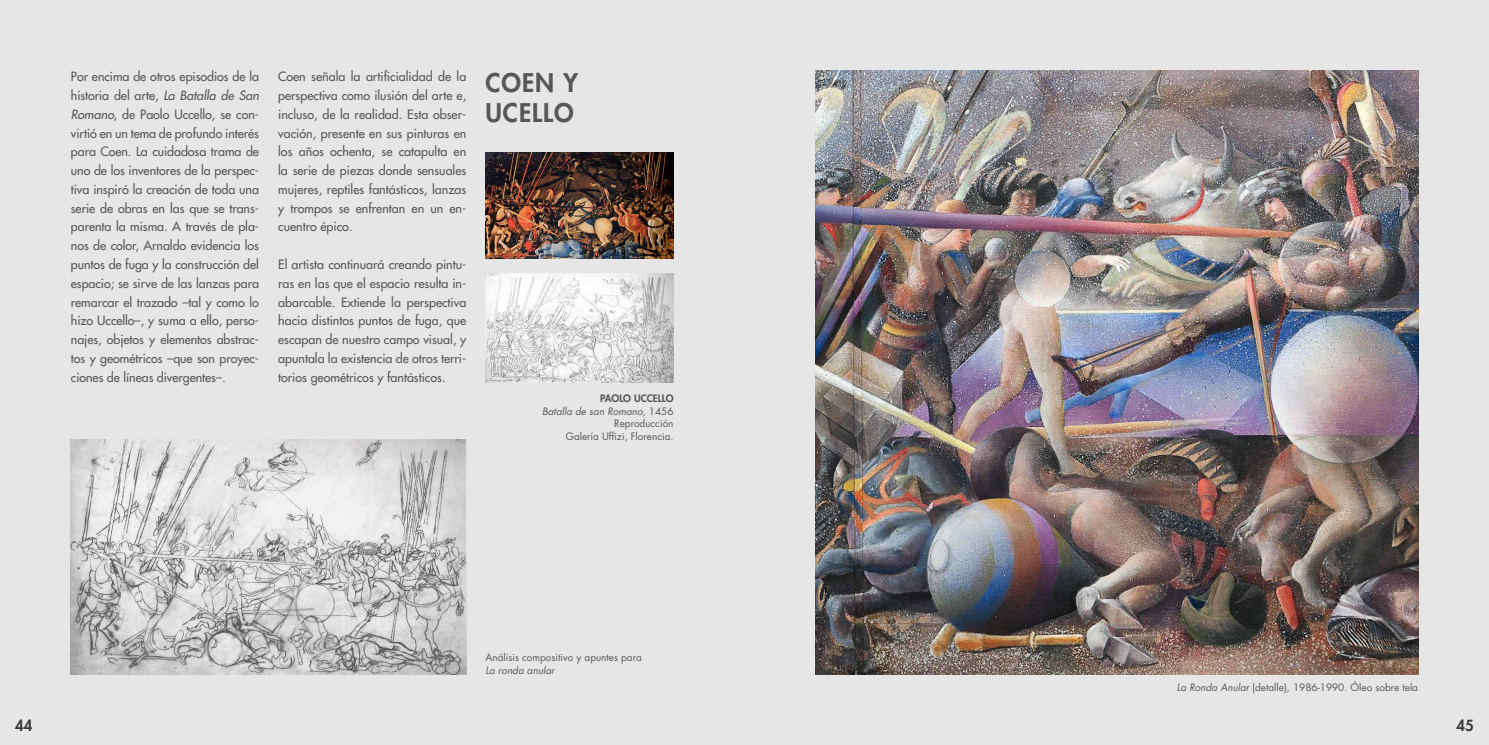
<style>
.page{position:relative;width:1489px;height:745px;background:#fff}
.page>*{position:absolute;margin:0;border:0;box-sizing:border-box;transform-origin:0 0}
.t1{font:800 25px/30px "Futura Std";letter-spacing:.04em;color:#575756}
.t2{font:800 15px "Futura Std";color:#3c3c3b}
.t3{font:500 12.5px/18.8px "Futura Std";color:#575756;text-align:justify}
.t4{font:10px/12.5px "Futura Std";color:#575756;text-align:right}
.t5{font:italic 10px "Futura Std";color:#575756}
.s1{font-style:italic}
.s2{font-weight:800}
</style>
<div class="page">
<div style="left:0;top:0;width:1488px;height:744px;background:#e6e6e6"></div>
<img style="left:485px;top:274px;width:188px;height:108px">
<img style="left:71px;top:439px;width:395px;height:234px">
<img style="left:815px;top:71px;width:602px;height:602px">
<img style="left:485px;top:152px;width:188px;height:107px">
<p class="t3" style="left:278px;top:67px;width:190px">Coen señala la artificialidad de la perspectiva como ilusión del arte e, incluso, de la realidad. Esta obser&shy;vación, presente en sus pinturas en los años ochenta, se catapulta en la serie de piezas donde sensuales mujeres, reptiles fantásticos, lanzas y trompos se enfrentan en un en&shy;cuentro épico.</p>
<p class="t3" style="left:278px;top:255px;width:190px">El artista continuará creando pintu&shy;ras en las que el espacio resulta in&shy;abarcable. Extiende la perspectiva hacia distintos puntos de fuga, que escapan de nuestro campo visual, y apuntala la existencia de otros terri&shy;torios geométricos y fantásticos.</p>
<p class="t3" style="left:71px;top:67px;width:190px">Por encima de otros episodios de la historia del arte, <span class="s1">La Batalla de San Romano</span>, de Paolo Uccello, se con&shy;virtió en un tema de profundo interés para Coen. La cuidadosa trama de uno de los inventores de la perspec&shy;tiva inspiró la creación de toda una serie de obras en las que se trans&shy;parenta la misma. A través de pla&shy;nos de color, Arnaldo evidencia los puntos de fuga y la construcción del espacio; se sirve de las lanzas para remarcar el trazado –tal y como lo hizo Uccello–, y suma a ello, perso&shy;najes, objetos y elementos abstrac&shy;tos y geométricos –que son proyec&shy;ciones de líneas divergentes–.</p>
<h1 class="t1" style="left:485px;top:67px;width:94px">COEN Y<br>UCELLO</h1>
<p class="t4" style="left:542px;top:392px;width:133px"><span class="s2">PAOLO UCCELLO<br></span><span class="s1">Batalla de san Romano,</span> 1456<br>Reproducción<br>Galería Uffizi, Florencia.</p>
<p class="t4" style="left:485px;top:650px;width:158px">Análisis compositivo y apuntes para</p>
<p class="t5" style="left:485px;top:663px;width:71px">La ronda anular</p>
<p class="t4" style="left:1176px;top:681px;width:243px"><span class="s1">La Ronda Anular</span> (detalle)<span class="s1">,</span> 1986-1990. Óleo sobre tela</p>
<p class="t2" style="left:15px;top:715px;width:19px">44</p>
<p class="t2" style="left:1456px;top:715px;width:19px">45</p>
</div>
